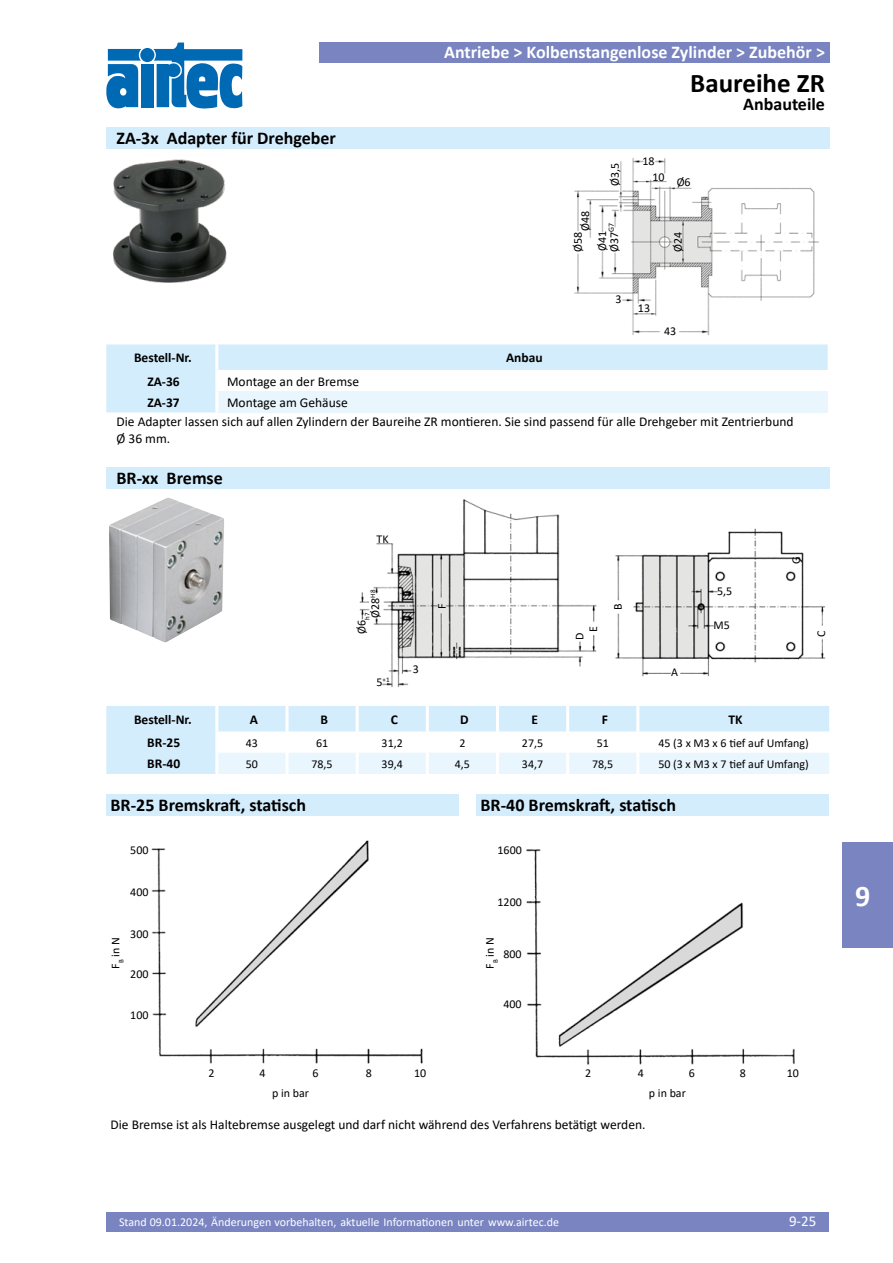
<style>
.page{position:relative;width:893px;height:1263px;background:#fff}
.page>*{position:absolute;margin:0;border:0;box-sizing:border-box;transform-origin:0 0}
.t1{font:700 30px "Calibri";color:#fff}
.t2{font:700 27px "Calibri";color:#000}
.t3{font:700 18px "Calibri";color:#000}
.t4{font:700 18px "Calibri";color:#fff}
.t5{font:15px "Calibri";color:#fff}
.t6{font:13.5px/19.5px "Calibri";color:#000}
.t7{font:700 13.5px "Calibri";color:#000}
.t8{font:12px/15.5px "Calibri";color:#000}
.t9{font:12px "Calibri";color:#fff}
.t10{font:7.05px "Calibri";color:#000}
.s1{font-size:12px}
</style>
<div class="page">
<div style="left:140px;top:48px;width:14px;height:14px;background:#0069b4;border-radius:50%"></div>
<div style="left:141px;top:64px;width:12px;height:43px;background:#0069b4"></div>
<svg style="left:106px;top:49px;width:35px;height:60px"></svg>
<svg style="left:153px;top:43px;width:89px;height:66px"></svg>
<div style="left:106px;top:1212px;width:723px;height:19px;background:#7984c1"></div>
<div style="left:842px;top:842px;width:51px;height:105px;background:#7984c1"></div>
<div style="left:319px;top:43px;width:510px;height:20px;background:#7984c1"></div>
<img style="left:106px;top:815px;width:353px;height:249px">
<div style="left:106px;top:128px;width:724px;height:21px;background:#d4edfc"></div>
<img style="left:113px;top:159px;width:114px;height:124px">
<img style="left:574px;top:157px;width:245px;height:178px">
<svg style="left:106px;top:344px;width:722px;height:68px;fill:#d4edfc"></svg>
<div style="left:217px;top:391px;width:611px;height:21px;background:#eaf6fe"></div>
<hr style="left:215px;top:344px;width:3px;height:26px;background:#fff">
<hr style="left:215px;top:370px;width:3px;height:21px;background:#fff">
<hr style="left:215px;top:391px;width:3px;height:21px;background:#fff">
<div style="left:106px;top:468px;width:724px;height:21px;background:#d4edfc"></div>
<img style="left:109px;top:497px;width:115px;height:145px">
<img style="left:359px;top:499px;width:467px;height:189px">
<svg style="left:106px;top:706px;width:723px;height:68px;fill:#d4edfc"></svg>
<div style="left:218px;top:753px;width:611px;height:21px;background:#eaf6fe"></div>
<hr style="left:215px;top:706px;width:3px;height:25px;background:#fff">
<hr style="left:286px;top:706px;width:3px;height:25px;background:#fff">
<hr style="left:356px;top:706px;width:3px;height:25px;background:#fff">
<hr style="left:426px;top:706px;width:3px;height:25px;background:#fff">
<hr style="left:496px;top:706px;width:3px;height:25px;background:#fff">
<hr style="left:566px;top:706px;width:3px;height:25px;background:#fff">
<hr style="left:636px;top:706px;width:3px;height:25px;background:#fff">
<hr style="left:215px;top:731px;width:3px;height:22px;background:#fff">
<hr style="left:286px;top:731px;width:3px;height:22px;background:#fff">
<hr style="left:356px;top:731px;width:3px;height:22px;background:#fff">
<hr style="left:426px;top:731px;width:3px;height:22px;background:#fff">
<hr style="left:496px;top:731px;width:3px;height:22px;background:#fff">
<hr style="left:566px;top:731px;width:3px;height:22px;background:#fff">
<hr style="left:636px;top:731px;width:3px;height:22px;background:#fff">
<hr style="left:215px;top:753px;width:3px;height:21px;background:#fff">
<hr style="left:286px;top:753px;width:3px;height:21px;background:#fff">
<hr style="left:356px;top:753px;width:3px;height:21px;background:#fff">
<hr style="left:426px;top:753px;width:3px;height:21px;background:#fff">
<hr style="left:496px;top:753px;width:3px;height:21px;background:#fff">
<hr style="left:566px;top:753px;width:3px;height:21px;background:#fff">
<hr style="left:636px;top:753px;width:3px;height:21px;background:#fff">
<div style="left:106px;top:794px;width:353px;height:21px;background:#d4edfc"></div>
<div style="left:476px;top:794px;width:353px;height:21px;background:#d4edfc"></div>
<img style="left:526px;top:849px;width:269px;height:216px">
<h3 class="t3" style="left:117px;top:125px;width:221px">ZA-3x Adapter für Drehgeber</h3>
<h3 class="t4" style="left:444px;top:40px;width:382px">Antriebe &gt; Kolbenstangenlose Zylinder &gt; Zubehör &gt;</h3>
<h2 class="t2" style="left:690px;top:64px;width:136px">Baureihe ZR</h2>
<h3 class="t3" style="left:743px;top:91px;width:83px">Anbauteile</h3>
<p class="t8" style="left:607px;top:186px;width:25px;rotate:-90deg">Ø3,5</p>
<p class="t8" style="left:652px;top:153px;width:14px;text-indent:-10px">18<br>10</p>
<p class="t8" style="left:677px;top:174px;width:16px">Ø6</p>
<p class="t8" style="left:577px;top:231px;width:22px;rotate:-90deg">Ø48</p>
<p class="t8" style="left:596px;top:252px;width:31px;line-height:12.1px;rotate:-90deg">Ø41<br>Ø37<sup>G7</sup></p>
<p class="t8" style="left:670px;top:252px;width:22px;rotate:-90deg">Ø24</p>
<p class="t8" style="left:570px;top:252px;width:22px;rotate:-90deg">Ø58</p>
<p class="t8" style="left:616px;top:291px;width:8px">3</p>
<p class="t8" style="left:638px;top:300px;width:14px">13</p>
<p class="t8" style="left:664px;top:323px;width:14px">43</p>
<p class="t7" style="left:134px;top:348px;width:59px">Bestell-Nr.</p>
<p class="t7" style="left:506px;top:348px;width:38px">Anbau</p>
<p class="t7" style="left:148px;top:372px;width:34px">ZA-36</p>
<p class="t6" style="left:227px;top:371px;width:134px">Montage an der Bremse</p>
<p class="t7" style="left:148px;top:393px;width:34px">ZA-37</p>
<p class="t6" style="left:117px;top:392px;width:679px;text-indent:111px">Montage am Gehäuse<br>Die Adapter lassen sich auf allen Zylindern der Baureihe ZR montieren. Sie sind passend für alle Drehgeber mit Zentrierbund</p>
<p class="t6" style="left:117px;top:428px;width:55px">Ø 36 mm.</p>
<h3 class="t3" style="left:117px;top:466px;width:108px">BR-xx Bremse</h3>
<p class="t8" style="left:377px;top:531px;width:14px">TK</p>
<p class="t8" style="left:367px;top:618px;width:30px;rotate:-90deg">Ø28<sup>H8</sup></p>
<p class="t8" style="left:353px;top:634px;width:23px;rotate:-90deg">Ø6<sub>h7</sub></p>
<p class="t10" style="left:377px;top:675px;width:15px"><span class="s1">5</span>+1</p>
<p class="t8" style="left:434px;top:608px;width:7px;rotate:-90deg">F</p>
<p class="t8" style="left:413px;top:661px;width:8px">3</p>
<p class="t8" style="left:585px;top:631px;width:7px;rotate:-90deg">E</p>
<p class="t8" style="left:571px;top:640px;width:9px;rotate:-90deg">D</p>
<p class="t8" style="left:610px;top:610px;width:8px;rotate:-90deg">B</p>
<p class="t8" style="left:671px;top:664px;width:8px">A</p>
<p class="t8" style="left:717px;top:583px;width:17px">5,5</p>
<p class="t8" style="left:713px;top:617px;width:18px">M5</p>
<p class="t8" style="left:788px;top:564px;width:9px;rotate:-90deg">G</p>
<p class="t8" style="left:813px;top:637px;width:8px;rotate:-90deg">C</p>
<p class="t7" style="left:134px;top:710px;width:59px">Bestell-Nr.</p>
<p class="t7" style="left:250px;top:710px;width:10px">A</p>
<p class="t7" style="left:320px;top:710px;width:9px">B</p>
<p class="t7" style="left:391px;top:710px;width:9px">C</p>
<p class="t7" style="left:460px;top:710px;width:10px">D</p>
<p class="t7" style="left:531px;top:710px;width:8px">E</p>
<p class="t7" style="left:602px;top:710px;width:8px">F</p>
<p class="t7" style="left:729px;top:710px;width:16px">TK</p>
<p class="t7" style="left:147px;top:733px;width:34px">BR-25</p>
<p class="t8" style="left:246px;top:734px;width:14px">43</p>
<p class="t8" style="left:316px;top:734px;width:14px">61</p>
<p class="t8" style="left:382px;top:734px;width:23px">31,2</p>
<p class="t8" style="left:459px;top:734px;width:8px">2</p>
<p class="t8" style="left:522px;top:734px;width:23px">27,5</p>
<p class="t8" style="left:597px;top:734px;width:14px">51</p>
<p class="t8" style="left:658px;top:734px;width:152px">45 (3 x M3 x 6 tief auf Umfang)</p>
<p class="t7" style="left:147px;top:754px;width:34px">BR-40</p>
<p class="t8" style="left:246px;top:756px;width:14px">50</p>
<p class="t8" style="left:311px;top:756px;width:23px">78,5</p>
<p class="t8" style="left:382px;top:756px;width:23px">39,4</p>
<p class="t8" style="left:455px;top:756px;width:17px">4,5</p>
<p class="t8" style="left:522px;top:756px;width:23px">34,7</p>
<p class="t8" style="left:592px;top:756px;width:23px">78,5</p>
<p class="t8" style="left:658px;top:756px;width:152px">50 (3 x M3 x 7 tief auf Umfang)</p>
<h3 class="t3" style="left:111px;top:792px;width:197px">BR-25 Bremskraft, statisch</h3>
<h3 class="t3" style="left:480px;top:792px;width:197px">BR-40 Bremskraft, statisch</h3>
<p class="t8" style="left:130px;top:841px;width:20px">500</p>
<p class="t8" style="left:497px;top:842px;width:26px">1600</p>
<p class="t8" style="left:130px;top:884px;width:20px">400</p>
<p class="t8" style="left:130px;top:926px;width:20px">300</p>
<p class="t8" style="left:108px;top:968px;width:33px;rotate:-90deg">F<sub>B</sub> in N</p>
<p class="t8" style="left:130px;top:966px;width:20px">200</p>
<p class="t8" style="left:130px;top:1007px;width:20px">100</p>
<p class="t8" style="left:497px;top:894px;width:26px">1200</p>
<p class="t8" style="left:482px;top:968px;width:33px;rotate:-90deg">F<sub>B</sub> in N</p>
<p class="t8" style="left:503px;top:945px;width:20px">800</p>
<p class="t8" style="left:503px;top:996px;width:20px">400</p>
<p class="t8" style="left:208px;top:1065px;width:8px">2</p>
<p class="t8" style="left:259px;top:1065px;width:8px">4</p>
<p class="t8" style="left:313px;top:1065px;width:8px">6</p>
<p class="t8" style="left:366px;top:1065px;width:8px">8</p>
<p class="t8" style="left:414px;top:1065px;width:14px">10</p>
<p class="t8" style="left:585px;top:1065px;width:8px">2</p>
<p class="t8" style="left:638px;top:1065px;width:8px">4</p>
<p class="t8" style="left:689px;top:1065px;width:8px">6</p>
<p class="t8" style="left:740px;top:1065px;width:8px">8</p>
<p class="t8" style="left:787px;top:1065px;width:14px">10</p>
<p class="t8" style="left:272px;top:1085px;width:39px">p in bar</p>
<p class="t8" style="left:649px;top:1085px;width:39px">p in bar</p>
<p class="t6" style="left:111px;top:1114px;width:537px">Die Bremse ist als Haltebremse ausgelegt und darf nicht während des Verfahrens betätigt werden.</p>
<h1 class="t1" style="left:855px;top:875px;width:17px">9</h1>
<p class="t9" style="left:119px;top:1214px;width:441px">Stand 09.01.2024, Änderungen vorbehalten, aktuelle Informationen unter www.airtec.de</p>
<p class="t5" style="left:789px;top:1211px;width:29px">9-25</p>
</div>
